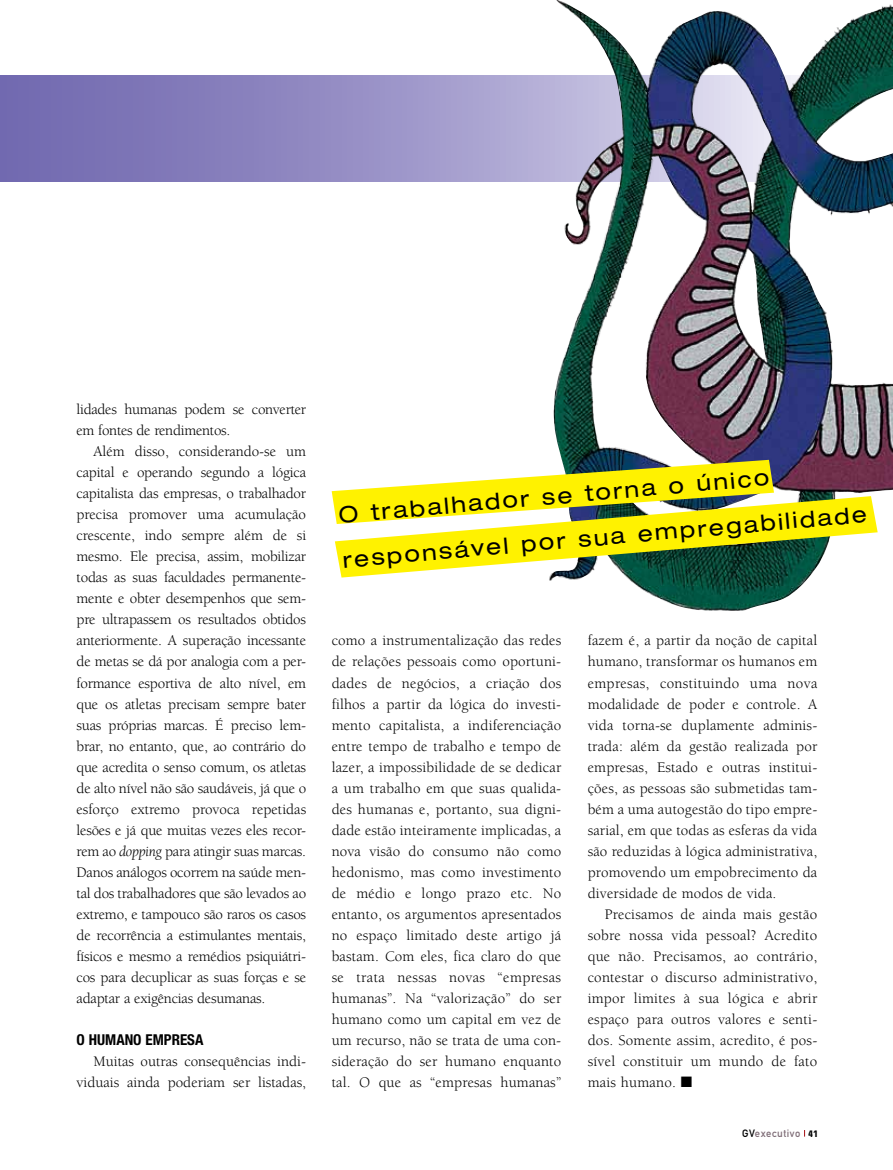
<style>
.page{position:relative;width:893px;height:1170px;background:#fff}
.page>*{position:absolute;margin:0;border:0;box-sizing:border-box;transform-origin:0 0}
.t1{font:expanded 22.5px/45px "Helvetica Neue LT Std";color:#000}
.t2{font:15px/21px "Berkeley Std";color:#000;text-align:justify}
.t3{font:15px/21px "Berkeley Std";letter-spacing:-.02em;color:#000}
.t4{font:700 condensed 15px "Helvetica Neue LT Std";color:#000}
.t5{font:10.5px "DIN Mittelschrift";letter-spacing:.05em;color:#7f6d77}
.s1{font-style:italic}
.s2{color:#000}
.s3{font-family:"Eurostile LT Std";font-weight:700;font-stretch:condensed;font-size:9px;color:#000}
</style>
<div class="page">
<svg style="left:0;top:75px;width:547px;height:106px"></svg>
<img style="left:547px;top:0;width:346px;height:610px">
<svg style="left:335px;top:496px;width:543px;height:81px;fill:#fff200"></svg>
<svg style="left:332px;top:460px;width:442px;height:64px"></svg>
<p class="t3" style="left:77px;top:399px;width:231px">lidades humanas podem se converter em fontes de rendimentos.</p>
<p class="t2" style="left:77px;top:441px;width:231px;text-indent:17px">Além disso, considerando-se um capital e operando segundo a lógica capitalista das empresas, o trabalhador precisa promover uma acumulação crescente, indo sempre além de si mesmo. Ele precisa, assim, mobilizar todas as suas faculdades permanente&shy;mente e obter desempenhos que sem&shy;pre ultrapassem os resultados obtidos anteriormente. A superação incessante de metas se dá por analogia com a per&shy;formance esportiva de alto nível, em que os atletas precisam sempre bater suas próprias marcas. É preciso lem&shy;brar, no entanto, que, ao contrário do que acredita o senso comum, os atletas de alto nível não são saudáveis, já que o esforço extremo provoca repetidas lesões e já que muitas vezes eles recor&shy;rem ao <span class="s1">dopping</span> para atingir suas marcas.<br>Danos análogos ocorrem na saúde men&shy;tal dos trabalhadores que são levados ao extremo, e tampouco são raros os casos de recorrência a estimulantes mentais, físicos e mesmo a remédios psiquiátri&shy;cos para decuplicar as suas forças e se adaptar a exigências desumanas.</p>
<p class="t4" style="left:77px;top:1030px;width:128px">O HUMANO EMPRESA</p>
<p class="t2" style="left:77px;top:1050px;width:231px;text-align:right">Muitas outras consequências indi&shy;viduais ainda poderiam ser listadas,</p>
<h1 class="t1" style="left:337px;top:492px;width:527px;rotate:-5deg">O trabalhador se torna o único responsável por sua empregabilidade</h1>
<p class="t2" style="left:332px;top:630px;width:231px">como a instrumentalização das redes de relações pessoais como oportuni&shy;dades de negócios, a criação dos filhos a partir da lógica do investi&shy;mento capitalista, a indiferenciação entre tempo de trabalho e tempo de lazer, a impossibilidade de se dedicar a um trabalho em que suas qualida&shy;des humanas e, portanto, sua digni&shy;dade estão inteiramente implicadas, a nova visão do consumo não como hedonismo, mas como investimento de médio e longo prazo etc. No entanto, os argumentos apresentados no espaço limitado deste artigo já bastam. Com eles, fica claro do que se trata nessas novas “empresas humanas”. Na “valorização” do ser humano como um capital em vez de um recurso, não se trata de uma con&shy;sideração do ser humano enquanto tal. O que as “empresas humanas”</p>
<p class="t2" style="left:588px;top:630px;width:231px">fazem é, a partir da noção de capital humano, transformar os humanos em empresas, constituindo uma nova modalidade de poder e controle. A vida torna-se duplamente adminis&shy;trada: além da gestão realizada por empresas, Estado e outras institui&shy;ções, as pessoas são submetidas tam&shy;bém a uma autogestão do tipo empre&shy;sarial, em que todas as esferas da vida são reduzidas à lógica administrativa, promovendo um empobrecimento da diversidade de modos de vida.</p>
<p class="t2" style="left:588px;top:903px;width:231px;text-indent:17px">Precisamos de ainda mais gestão sobre nossa vida pessoal? Acredito que não. Precisamos, ao contrário, contestar o discurso administrativo, impor limites à sua lógica e abrir espaço para outros valores e senti&shy;dos. Somente assim, acredito, é pos&shy;sível constituir um mundo de fato mais humano. ■</p>
<p class="t5" style="left:742px;top:1126px;width:77px"><span class="s2">gv</span>executivo <span class="s3">41</span></p>
</div>
